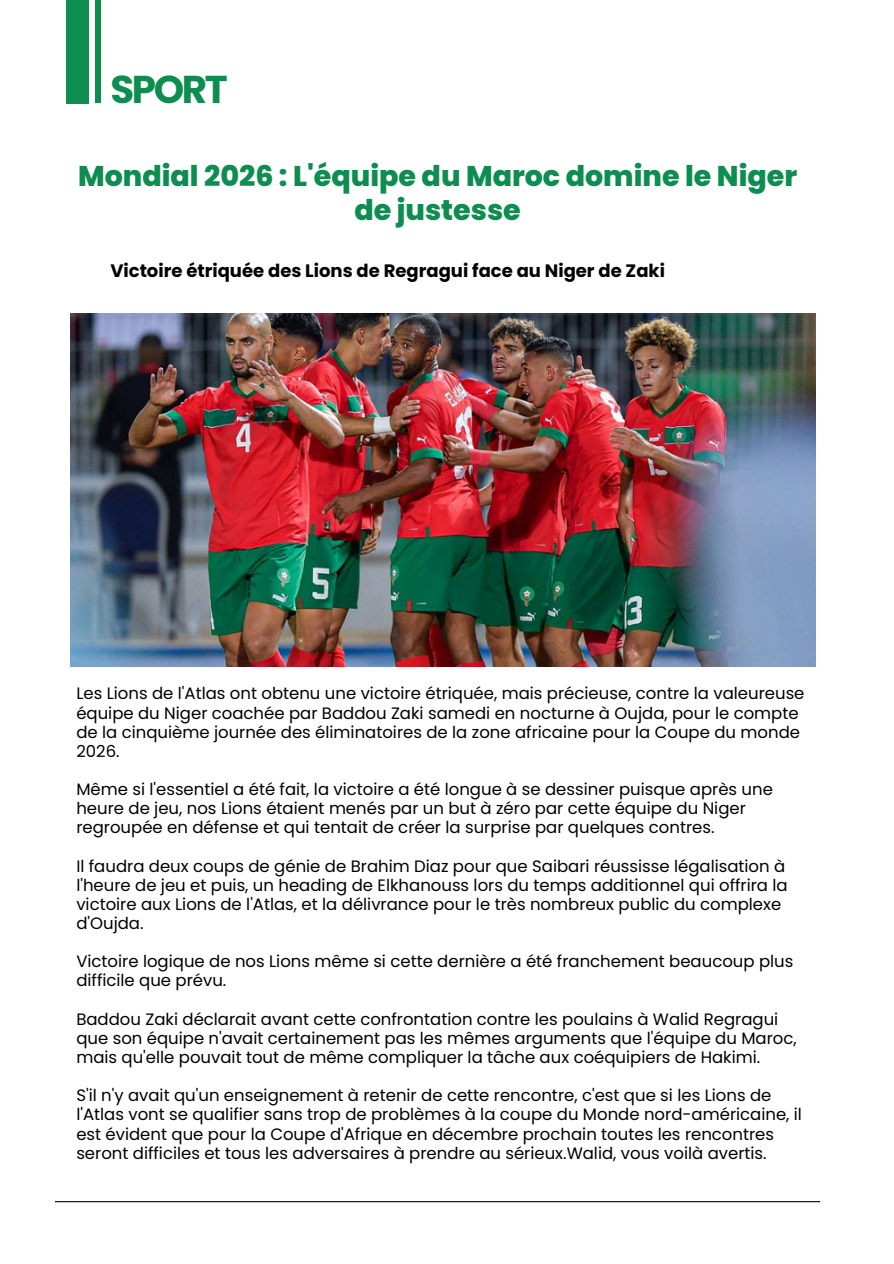
<style>
.page{position:relative;width:894px;height:1264px;background:#fff}
.page>*{position:absolute;margin:0;border:0;box-sizing:border-box;transform-origin:0 0}
.t1{font:700 38.85px "Poppins";letter-spacing:-.06em;color:#0d8d50}
.t2{font:800 28.5px/33.8px "Poppins";color:#0d8d50;text-align:center}
.t3{font:700 18px "Poppins";color:#000}
.t4{font:16.5px/19.2px "Poppins";color:#000}
</style>
<div class="page">
<hr style="left:55px;top:1201px;width:765px;height:1px;background:#000">
<div style="left:67px;top:0;width:22px;height:104px;background:#0d8d50"></div>
<hr style="left:96px;top:0;width:4px;height:102px;background:#0d8d50">
<img style="left:71px;top:313px;width:744px;height:353px">
<p class="t1" style="left:110px;top:62px;width:119px">SPORT</p>
<h1 class="t2" style="left:78px;top:159px;width:720px">Mondial 2026 : L'équipe du Maroc domine le Niger de justesse</h1>
<h2 class="t3" style="left:110px;top:258px;width:556px">Victoire étriquée des Lions de Regragui face au Niger de Zaki</h2>
<p class="t4" style="left:76px;top:684px;width:729px">Les Lions de l'Atlas ont obtenu une victoire étriquée, mais précieuse, contre la valeureuse équipe du Niger coachée par Baddou Zaki samedi en nocturne à Oujda, pour le compte de la cinquième journée des éliminatoires de la zone africaine pour la Coupe du monde 2026.</p>
<h3 class="t4" style="left:76px;top:779px;width:698px">Même si l'essentiel a été fait, la victoire a été longue à se dessiner puisque après une heure de jeu, nos Lions étaient menés par un but à zéro par cette équipe du Niger regroupée en défense et qui tentait de créer la surprise par quelques contres.</h3>
<p class="t4" style="left:76px;top:856px;width:712px">Il faudra deux coups de génie de Brahim Diaz pour que Saibari réussisse légalisation à l'heure de jeu et puis, un heading de Elkhanouss lors du temps additionnel qui offrira la victoire aux Lions de l'Atlas, et la délivrance pour le très nombreux public du complexe d'Oujda.</p>
<p class="t4" style="left:76px;top:951px;width:718px">Victoire logique de nos Lions même si cette dernière a été franchement beaucoup plus difficile que prévu.</p>
<p class="t4" style="left:76px;top:1009px;width:721px">Baddou Zaki déclarait avant cette confrontation contre les poulains à Walid Regragui que son équipe n'avait certainement pas les mêmes arguments que l'équipe du Maroc, mais qu'elle pouvait tout de même compliquer la tâche aux coéquipiers de Hakimi.</p>
<p class="t4" style="left:76px;top:1085px;width:727px">S'il n'y avait qu'un enseignement à retenir de cette rencontre, c'est que si les Lions de l'Atlas vont se qualifier sans trop de problèmes à la coupe du Monde nord-américaine, il est évident que pour la Coupe d'Afrique en décembre prochain toutes les rencontres seront difficiles et tous les adversaires à prendre au sérieux.Walid, vous voilà avertis.</p>
</div>
